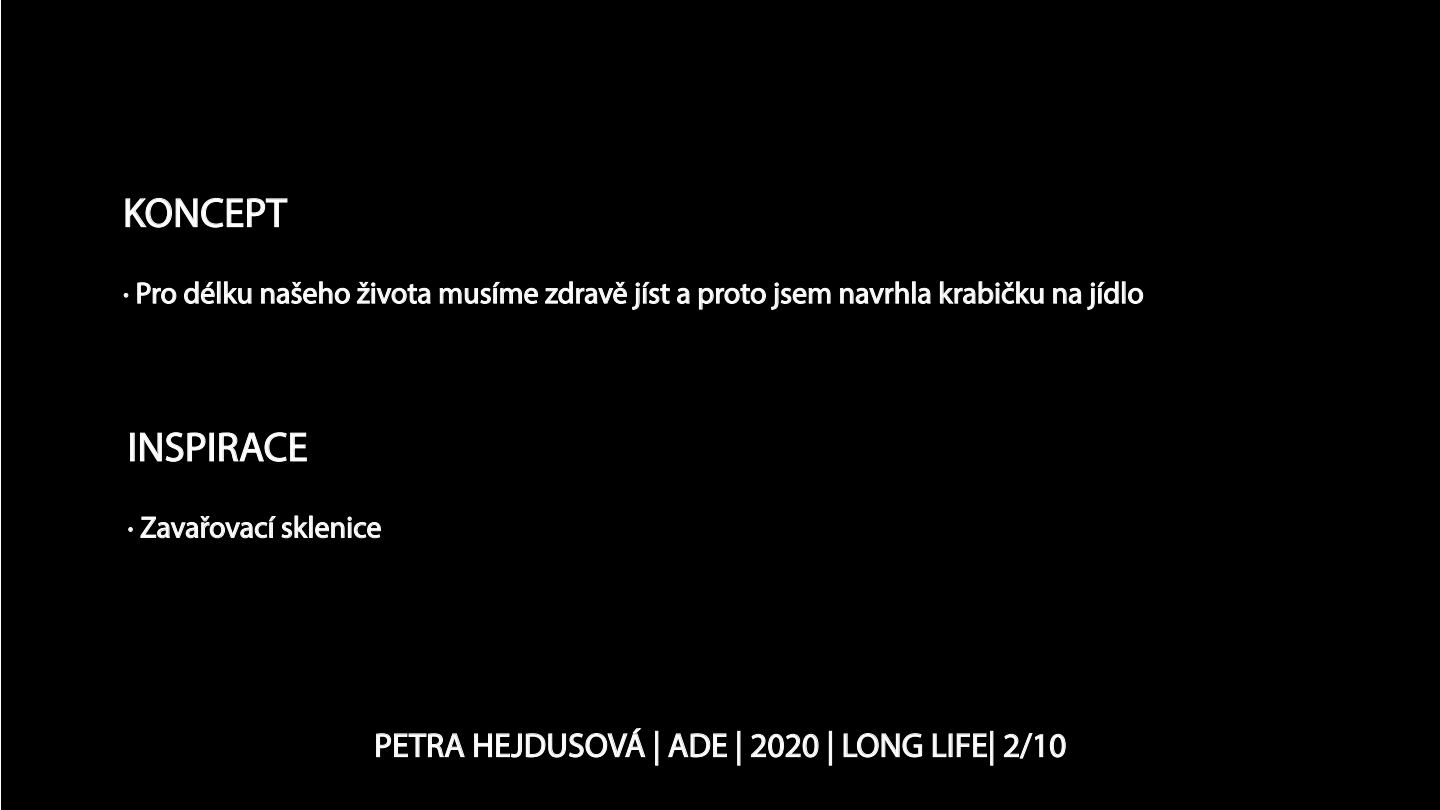
<style>
.page{position:relative;width:1440px;height:810px;background:#fff}
.page>*{position:absolute;margin:0;border:0;box-sizing:border-box;transform-origin:0 0}
.t1{font:41.25px "Myriad Pro";color:#fff}
.t2{font:33.75px "Myriad Pro";color:#fff}
.t3{font:30px "Myriad Pro";color:#fff}
</style>
<div class="page">
<div style="left:2px;top:1px;width:1438px;height:809px;background:#000"></div>
<div style="left:130px;top:433px;width:5px;height:28px;border:1px solid #fff"></div>
<svg style="left:140px;top:432px;width:66px;height:30px"></svg>
<div style="left:210px;top:433px;width:4px;height:28px;border:1px solid #fff"></div>
<svg style="left:219px;top:432px;width:88px;height:30px"></svg>
<svg style="left:141px;top:516px;width:135px;height:22px"></svg>
<svg style="left:282px;top:516px;width:26px;height:22px"></svg>
<svg style="left:315px;top:517px;width:66px;height:21px"></svg>
<svg style="left:125px;top:198px;width:163px;height:30px"></svg>
<svg style="left:124px;top:293px;width:4px;height:4px"></svg>
<svg style="left:138px;top:283px;width:38px;height:21px"></svg>
<svg style="left:184px;top:282px;width:30px;height:22px"></svg>
<div style="left:217px;top:282px;width:3px;height:21px;border:1px solid #fff"></div>
<svg style="left:224px;top:282px;width:27px;height:22px"></svg>
<svg style="left:261px;top:282px;width:89px;height:22px"></svg>
<svg style="left:357px;top:282px;width:73px;height:22px"></svg>
<svg style="left:440px;top:282px;width:98px;height:22px"></svg>
<svg style="left:545px;top:282px;width:125px;height:28px"></svg>
<svg style="left:677px;top:288px;width:12px;height:16px"></svg>
<svg style="left:699px;top:283px;width:131px;height:27px"></svg>
<svg style="left:840px;top:282px;width:68px;height:22px"></svg>
<div style="left:912px;top:282px;width:3px;height:21px;border:1px solid #fff"></div>
<svg style="left:918px;top:288px;width:12px;height:16px"></svg>
<svg style="left:940px;top:282px;width:103px;height:22px"></svg>
<svg style="left:1053px;top:288px;width:28px;height:16px"></svg>
<svg style="left:1087px;top:282px;width:31px;height:28px"></svg>
<div style="left:1122px;top:282px;width:3px;height:21px;border:1px solid #fff"></div>
<svg style="left:1128px;top:288px;width:15px;height:16px"></svg>
<svg style="left:376px;top:734px;width:88px;height:23px"></svg>
<svg style="left:474px;top:728px;width:171px;height:29px"></svg>
<svg style="left:669px;top:734px;width:58px;height:23px"></svg>
<svg style="left:751px;top:734px;width:67px;height:23px"></svg>
<div style="left:829px;top:731px;width:3px;height:34px;border:1px solid #fff"></div>
<svg style="left:844px;top:733px;width:78px;height:24px"></svg>
<svg style="left:933px;top:734px;width:13px;height:23px"></svg>
<svg style="left:957px;top:734px;width:30px;height:23px"></svg>
<svg style="left:1004px;top:733px;width:39px;height:25px"></svg>
<svg style="left:1050px;top:734px;width:15px;height:23px"></svg>
<h1 class="t1" style="left:123px;top:187px;width:165px">KONCEPT</h1>
<p class="t3" style="left:123px;top:275px;width:1022px">· Pro délku našeho života musíme zdravě jíst a proto jsem navrhla krabičku na jídlo</p>
<h1 class="t1" style="left:127px;top:422px;width:182px">INSPIRACE</h1>
<p class="t3" style="left:127px;top:509px;width:256px">· Zavařovací sklenice</p>
<p class="t2" style="left:374px;top:725px;width:694px">PETRA HEJDUSOVÁ | ADE | 2020 | LONG LIFE| 2/10</p>
</div>
